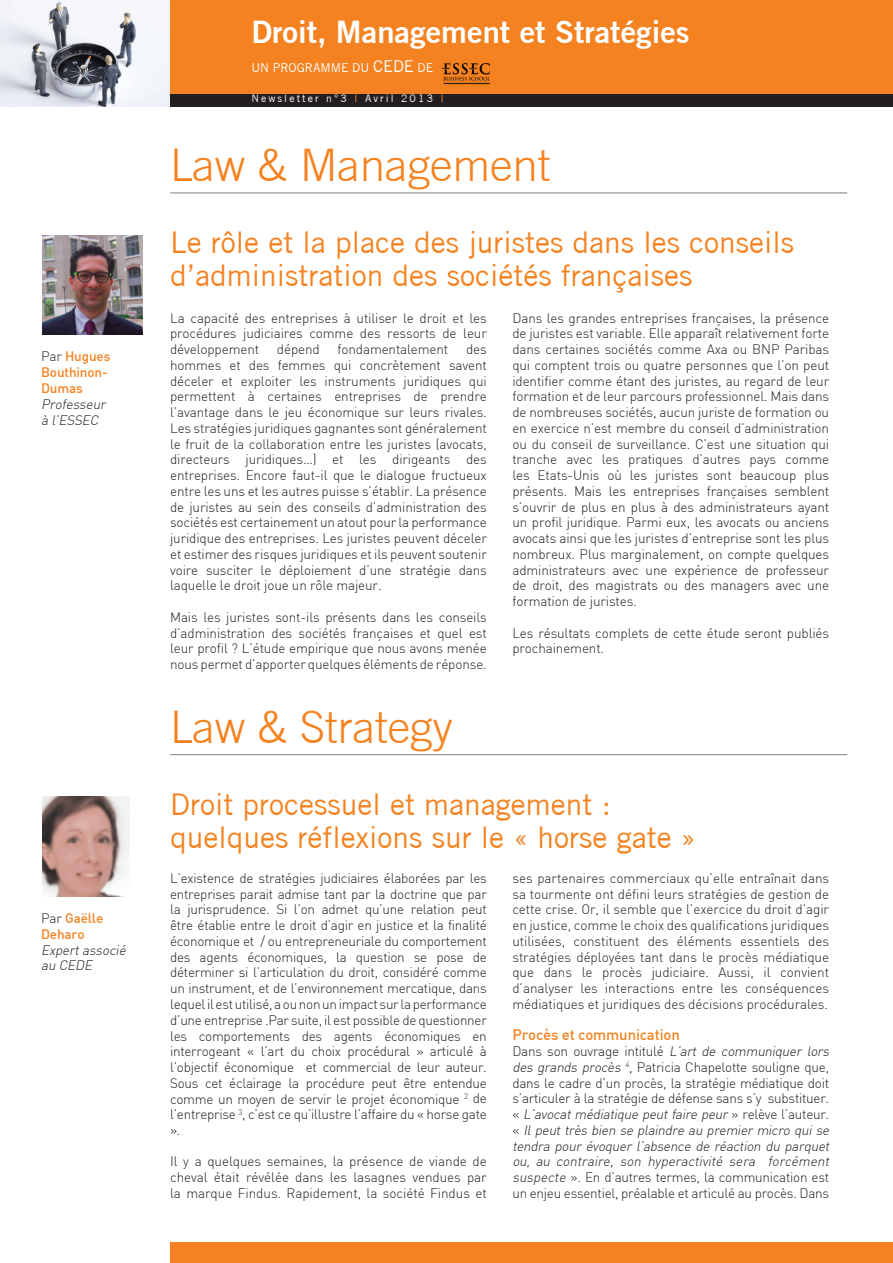
<style>
.page{position:relative;width:893px;height:1263px;background:#fff}
.page>*{position:absolute;margin:0;border:0;box-sizing:border-box;transform-origin:0 0}
.t1{font:300 45px "Trade Gothic";color:#f58220}
.t2{font:700 31.05px "Trade Gothic No.2";color:#fff}
.t3{font:30px/33px "Trade Gothic";color:#f58220}
.t4{font:500 15px "DIN";letter-spacing:-.01em;color:#f58220}
.t5{font:300 13.5px/15.8px "DIN";letter-spacing:-.01em;color:#231f20;text-align:justify}
.t6{font:500 13.5px/15.8px "DIN";letter-spacing:-.01em;color:#f58220}
.t7{font:italic 300 13.5px/15.8px "DIN";color:#231f20}
.t8{font:12.3px "Trade Gothic";color:#fff}
.t9{font:10.5px "Trade Gothic";letter-spacing:.2em;color:#fff}
.s1{font-weight:300;color:#231f20}
.s2{font-size:16.35px}
.s3{color:#f58220}
.s4{font-style:italic}
</style>
<div class="page">
<hr style="left:170px;top:192px;width:677px;height:2px;background:#939598">
<hr style="left:170px;top:754px;width:677px;height:1px;background:#939598">
<img style="left:43px;top:235px;width:99px;height:100px">
<img style="left:43px;top:797px;width:86px;height:99px">
<div style="left:170px;top:1242px;width:723px;height:21px;background:#f58220"></div>
<img style="left:0;top:0;width:170px;height:106px">
<div style="left:170px;top:0;width:723px;height:95px;background:#f58220"></div>
<img style="left:441px;top:62px;width:49px;height:23px">
<div style="left:170px;top:94px;width:723px;height:12px;background:#231f20"></div>
<p class="t6" style="left:41px;top:348px;width:71px"><span class="s1">Par</span> Hugues<br>Bouthinon-<br>Dumas</p>
<p class="t7" style="left:41px;top:396px;width:69px">Professeur à l’ESSEC</p>
<p class="t6" style="left:41px;top:910px;width:64px"><span class="s1">Par</span> Gaëlle<br>Deharo</p>
<p class="t7" style="left:41px;top:942px;width:89px">Expertassocié au CEDE</p>
<h2 class="t2" style="left:251px;top:13px;width:440px">Droit, Management et Stratégies</h2>
<p class="t8" style="left:251px;top:60px;width:183px">UN PROGRAMME DU <span class="s2">CEDE</span> DE</p>
<p class="t9" style="left:251px;top:92px;width:194px">Newsletter n°3 <span class="s3">I</span> Avril 2013 <span class="s3">I</span></p>
<h1 class="t1" style="left:170px;top:139px;width:382px">Law &amp; Management</h1>
<h3 class="t3" style="left:170px;top:226px;width:626px">Le rôle et la place des juristes dans les conseils d’administration des sociétés françaises</h3>
<p class="t5" style="left:170px;top:310px;width:318px">La capacité des entreprises à utiliser le droit et les procédures judiciaires comme des ressorts de leur développement</p>
<p class="t5" style="left:277px;top:341px;width:44px">dépend</p>
<p class="t5" style="left:338px;top:341px;width:112px">fondamentalement</p>
<p class="t5" style="left:170px;top:341px;width:318px;text-indent:296px">des hommes et des femmes qui concrètement savent déceler et exploiter les instruments juridiques qui permettent à certaines entreprises de prendre l’avantage dans le jeu économique sur leurs rivales.<br>Les stratégies juridiques gagnantes sont généralement le fruit de la collaboration entre les juristes (avocats, directeurs juridiques…) et les dirigeants des entreprises. Encore faut-il que le dialogue fructueux entre les uns et les autres puisse s’établir. La présence de juristes au sein des conseils d’administration des sociétés est certainement un atout pour la performance juridique des entreprises. Les juristes peuvent déceler et estimer des risques juridiques et ils peuvent soutenir voire susciter le déploiement d’une stratégie dans laquelle le droit joue un rôle majeur.</p>
<p class="t5" style="left:170px;top:609px;width:318px">Mais les juristes sont-ils présents dans les conseils d’administration des sociétés françaises et quel est leur profil ? L’étude empirique que nous avons menée nous permet d’apporter quelques éléments de réponse.</p>
<h1 class="t1" style="left:170px;top:700px;width:284px">Law &amp; Strategy</h1>
<p class="t5" style="left:512px;top:310px;width:318px">Dans les grandes entreprises françaises, la présence de juristes est variable. Elle apparaît relativement forte dans certaines sociétés comme Axa ou BNP Paribas qui comptent trois ou quatre personnes que l’on peut identifier comme étant des juristes, au regard de leur formation et de leur parcours professionnel. Mais dans de nombreuses sociétés, aucun juriste de formation ou en exercice n’est membre du conseil d’administration ou du conseil de surveillance. C’est une situation qui tranche avec les pratiques d’autres pays comme les Etats-Unis où les juristes sont beaucoup plus présents. Mais les entreprises françaises semblent s’ouvrir de plus en plus à des administrateurs ayant un profil juridique. Parmi eux, les avocats ou anciens avocats ainsi que les juristes d’entreprise sont les plus nombreux. Plus marginalement, on compte quelques administrateurs avec une expérience de professeur de droit, des magistrats ou des managers avec une formation de juristes.</p>
<p class="t5" style="left:512px;top:625px;width:318px">Les résultats complets de cette étude seront publiés prochainement.</p>
<h3 class="t3" style="left:170px;top:787px;width:527px">Droit processuel et management : quelques réflexions sur le « horse gate »</h3>
<p class="t5" style="left:170px;top:870px;width:318px">L’existence de stratégies judiciaires élaborées par les entreprises parait admise tant par la doctrine que par la jurisprudence. Si l’on admet qu’une relation peut être établie entre le droit d’agir en justice et la finalité économique et / ou entrepreneuriale du comportement des agents économiques, la question se pose de déterminer si l’articulation du droit, considéré comme un instrument, et de l’environnement mercatique, dans lequel il est utilisé, a ou non un impact sur la performance d’une entreprise .Par suite, il est possible de questionner les comportements des agents économiques en interrogeant « l’art du choix procédural » articulé à l’objectif économique et commercial de leur auteur.<br>Sous cet éclairage la procédure peut être entendue comme un moyen de servir le projet économique <sup>2</sup> de l’entreprise <sup>3</sup>, c’est ce qu’illustre l’affaire du « horse gate ».</p>
<p class="t5" style="left:170px;top:1153px;width:318px">Il y a quelques semaines, la présence de viande de cheval était révélée dans les lasagnes vendues par la marque Findus. Rapidement, la société Findus et</p>
<p class="t5" style="left:512px;top:870px;width:318px">ses partenaires commerciaux qu’elle entraînait dans sa tourmente ont défini leurs stratégies de gestion de cette crise. Or, il semble que l’exercice du droit d’agir en justice, comme le choix des qualifications juridiques utilisées, constituent des éléments essentiels des stratégies déployées tant dans le procès médiatique que dans le procès judiciaire. Aussi, il convient d’analyser les interactions entre les conséquences médiatiques et juridiques des décisions procédurales.</p>
<p class="t4" style="left:512px;top:1025px;width:169px">Procès et communication</p>
<p class="t5" style="left:512px;top:1043px;width:321px;text-align:left">Dans son ouvrage intitulé <span class="s4">L’art de communiquer lors des grands procès</span> <sup>4</sup>, Patricia Chapelotte souligne que, dans le cadre d’un procès, la stratégie médiatique doit s’articuler à la stratégie de défense sans s’y substituer. « <span class="s4">L’avocat médiatique peut faire peur</span> » re lève l ’ a u t e u r. « <span class="s4">Il peut très bien se plaindre au premier micro qui se tendra pour évoquer l’absence de réaction du parquet ou, au contraire, son hyperactivité sera forcément suspecte</span> ». En d’autres termes, la communication est un enjeu essentiel, préalable et articulé au procès. Dans</p>
</div>
